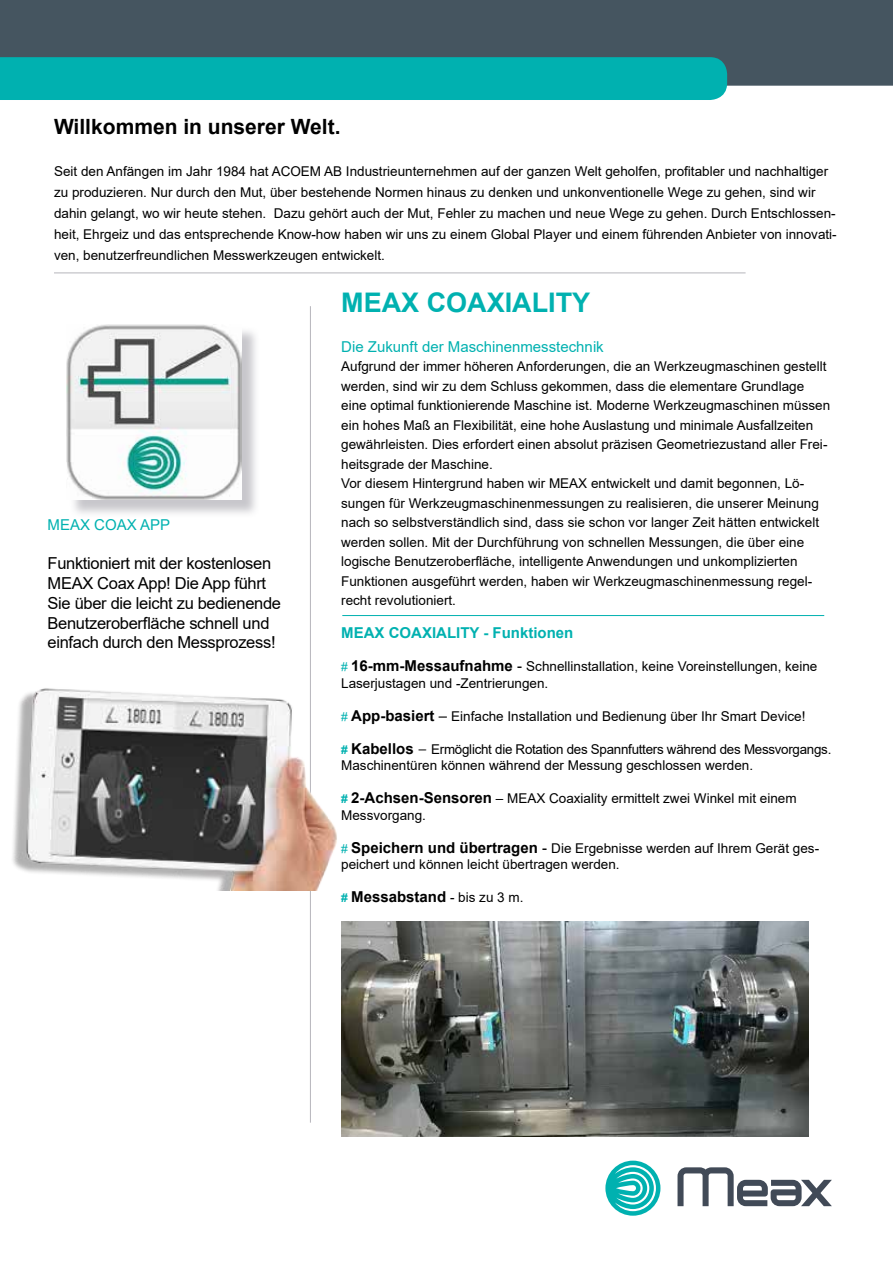
<style>
.page{position:relative;width:893px;height:1263px;background:#fff}
.page>*{position:absolute;margin:0;border:0;box-sizing:border-box;transform-origin:0 0}
.t1{font:700 27px "Arial";color:#00b1b0}
.t2{font:700 21px "Arial";color:#000}
.t3{font:16.5px/19.8px "Arial";letter-spacing:-.02em;color:#000}
.t4{font:15px "Arial";color:#00b1b0}
.t5{font:700 15px "Arial";color:#00b1b0}
.t6{font:700 15px "Arial";color:#000}
.t7{font:13.5px/19.5px "Arial";color:#000}
.t8{font:13.5px/16.5px "Arial";letter-spacing:-.02em;color:#000}
.s1{font-size:12px;color:#00b1b0}
.s2{font-weight:700;font-size:15px}
.s3{font-size:15px}
.s4{font-weight:700;font-size:12px;color:#00b1b0}
.s5{font-family:"Minion Pro";font-size:18px}
.s6{font-weight:400;font-size:13.5px}
</style>
<div class="page">
<svg style="left:605px;top:1161px;width:55px;height:55px"></svg>
<svg style="left:677px;top:1167px;width:155px;height:39px"></svg>
<div style="left:0;top:0;width:893px;height:86px;background:#455560"></div>
<div style="left:0;top:57px;width:727px;height:43px;background:#00b1b0"></div>
<hr style="left:54px;top:273px;width:692px;height:1px;background:#b6b5bb">
<hr style="left:310px;top:306px;width:1px;height:817px;background:#b6b5bb">
<div style="left:69px;top:326px;width:191px;height:192px;background:#b6b5bb;opacity:.75"></div>
<img style="left:66px;top:324px;width:176px;height:175px">
<img style="left:341px;top:921px;width:467px;height:215px">
<img style="left:12px;top:688px;width:325px;height:202px">
<hr style="left:342px;top:615px;width:482px;height:1px;background:#00b1b0">
<h2 class="t2" style="left:54px;top:112px;width:288px">Willkommen in unserer Welt.</h2>
<p class="t7" style="left:54px;top:161px;width:784px;line-height:21px">Seit den Anfängen im Jahr 1984 hat ACOEM AB Industrieunternehmen auf der ganzen Welt geholfen, profitabler und nachhaltiger zu produzieren. Nur durch den Mut, über bestehende Normen hinaus zu denken und unkonventionelle Wege zu gehen, sind wir dahin gelangt, wo wir heute stehen. Dazu gehört auch der Mut, Fehler zu machen und neue Wege zu gehen. Durch Entschlossen&shy;heit, Ehrgeiz und das entsprechende Know-how haben wir uns zu einem Global Player und einem führenden Anbieter von innovati&shy;ven, benutzerfreundlichen Messwerkzeugen entwickelt.</p>
<h1 class="t1" style="left:341px;top:283px;width:251px">MEAX COAXIALITY</h1>
<p class="t4" style="left:341px;top:336px;width:264px">Die Zukunft der Maschinenmesstechnik</p>
<p class="t7" style="left:341px;top:357px;width:490px">Aufgrund der immer höheren Anforderungen, die an Werkzeugmaschinen gestellt werden, sind wir zu dem Schluss gekommen, dass die elementare Grundlage eine optimal funktionierende Maschine ist. Moderne Werkzeugmaschinen müssen ein hohes Maß an Flexibilität, eine hohe Auslastung und minimale Ausfallzeiten gewährleisten. Dies erfordert einen absolut präzisen Geometriezustand aller Frei&shy;heitsgrade der Maschine.<br>Vor diesem Hintergrund haben wir MEAX entwickelt und damit begonnen, Lö&shy;sungen für Werkzeugmaschinenmessungen zu realisieren, die unserer Meinung nach so selbstverständlich sind, dass sie schon vor langer Zeit hätten entwickelt werden sollen. Mit der Durchführung von schnellen Messungen, die über eine logische Benutzeroberfläche, intelligente Anwendungen und unkomplizierten Funktionen ausgeführt werden, haben wir Werkzeugmaschinenmessung regel&shy;recht revolutioniert.</p>
<p class="t5" style="left:341px;top:622px;width:234px">MEAX COAXIALITY - Funktionen</p>
<p class="t7" style="left:341px;top:658px;width:478px;line-height:16.5px"><span class="s1">#</span> <span class="s2">16-mm-Messaufnahme</span> <span class="s3">-</span> Schnellinstallation, keine Voreinstellungen, keine<br>Laserjustagen und -Zentrierungen.</p>
<p class="t7" style="left:341px;top:706px;width:466px"><span class="s1">#</span> <span class="s2">App-basiert</span> <span class="s3">–</span> Einfache Installation und Bedienung über Ihr Smart Device!</p>
<p class="t8" style="left:341px;top:741px;width:492px"><span class="s4">#</span> <span class="s2">Kabellos</span> <span class="s5">–</span> Ermöglicht die Rotation des Spannfutters während des Messvorgangs.<br>Maschinentüren können während der Messung geschlossen werden.</p>
<p class="t7" style="left:341px;top:790px;width:457px;line-height:16.5px"><span class="s4">#</span> <span class="s2">2-Achsen-Sensoren</span> – MEAX Coaxiality ermittelt zwei Winkel mit einem<br>Messvorgang.</p>
<p class="t7" style="left:341px;top:840px;width:479px;line-height:16.5px"><span class="s1">#</span> <span class="s2">Speichern und übertragen</span> <span class="s3">-</span> Die Ergebnisse werden auf Ihrem Gerät ges&shy;peichert und können leicht übertragen werden.</p>
<p class="t6" style="left:341px;top:886px;width:184px"><span class="s1">#</span> Messabstand <span class="s6">- bis zu 3 m.</span></p>
<p class="t4" style="left:48px;top:514px;width:124px">MEAX COAX APP</p>
<p class="t3" style="left:48px;top:553px;width:235px">Funktioniert mit der kostenlosen<br>MEAX Coax App! Die App führt<br>Sie über die leicht zu bedienende<br>Benutzeroberfläche schnell und einfach durch den Messprozess!</p>
</div>
